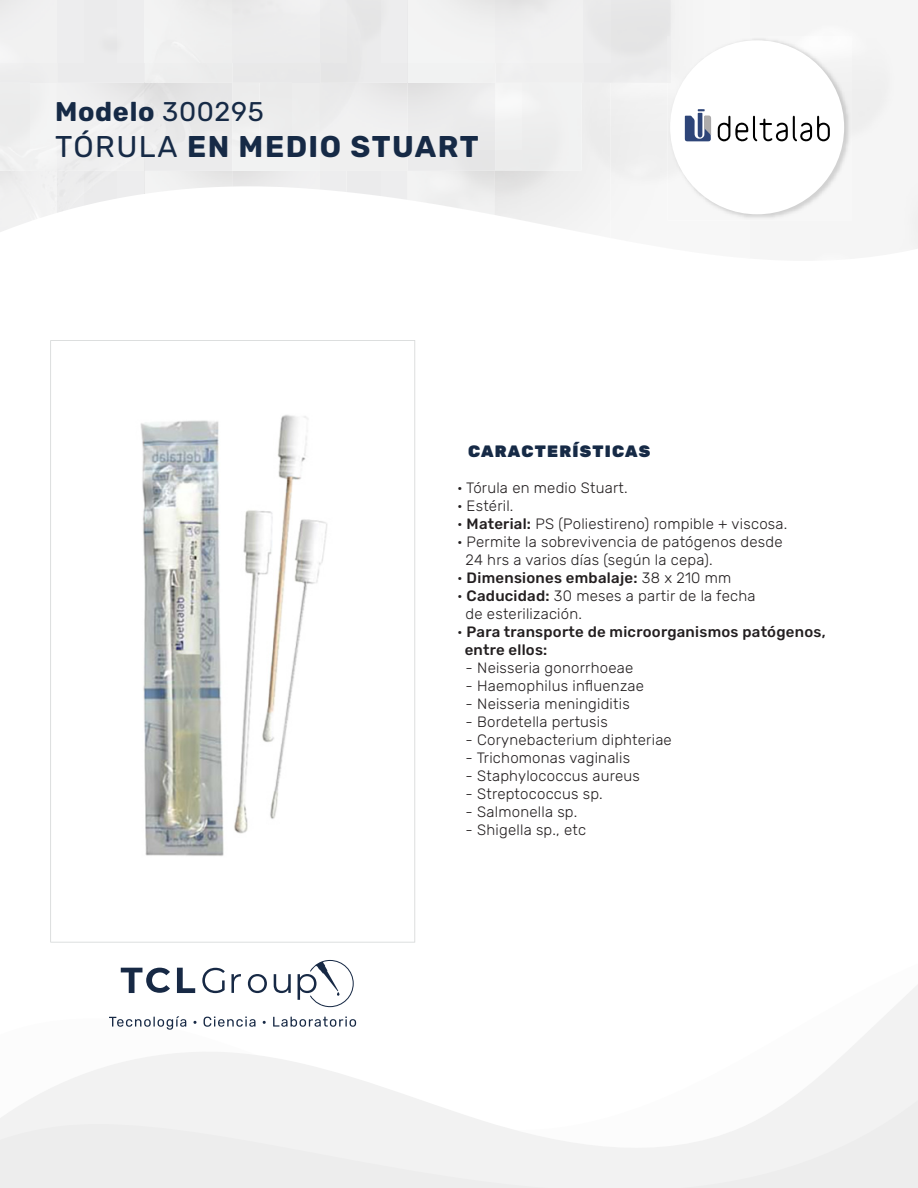
<style>
.page{position:relative;width:918px;height:1188px;background:#fff}
.page>*{position:absolute;margin:0;border:0;box-sizing:border-box;transform-origin:0 0}
.t1{font:700 30px "Rubik";letter-spacing:.05em;color:#162a46}
.t2{font:700 27px "Rubik";letter-spacing:.025em;color:#162a46}
.t3{font:900 16.5px "Rubik";letter-spacing:.075em;color:#162a46}
.t4{font:300 15px "Rubik";letter-spacing:.015em;color:#231f20}
.t5{font:500 15px "Rubik";letter-spacing:.015em;color:#231f20}
.s1{font-weight:400}
.s2{font-weight:500}
.s3{font-weight:300}
</style>
<div class="page">
<svg style="left:30px;top:967px;width:888px;height:133px"></svg>
<svg style="left:0;top:1100px;width:918px;height:88px;fill:#f2f2f2"></svg>
<svg style="left:71px;top:196px;width:46px;height:13px"></svg>
<div style="left:495px;top:83px;width:87px;height:87px;background:#f0f0f0"></div>
<img style="left:30px;top:83px;width:230px;height:67px">
<img style="left:292px;top:83px;width:230px;height:67px">
<div style="left:145px;top:63px;width:175px;height:20px;background:#eaebeb"></div>
<div style="left:320px;top:0;width:88px;height:83px;background:#e7e7e8"></div>
<div style="left:408px;top:63px;width:175px;height:20px;background:#f1f1f1"></div>
<div style="left:583px;top:0;width:88px;height:83px;background:#e7e7e8"></div>
<div style="left:117px;top:0;width:230px;height:63px;background:#ededee"></div>
<div style="left:57px;top:0;width:27px;height:63px;background:#ededee"></div>
<div style="left:381px;top:0;width:229px;height:63px;background:#f0f0f1"></div>
<svg style="left:50px;top:340px;width:365px;height:603px"></svg>
<svg style="left:121px;top:968px;width:49px;height:25px"></svg>
<svg style="left:177px;top:968px;width:18px;height:25px"></svg>
<svg style="left:202px;top:968px;width:23px;height:25px"></svg>
<svg style="left:231px;top:974px;width:10px;height:19px"></svg>
<svg style="left:248px;top:974px;width:19px;height:19px"></svg>
<svg style="left:274px;top:974px;width:17px;height:19px"></svg>
<svg style="left:298px;top:960px;width:56px;height:47px"></svg>
<svg style="left:109px;top:1016px;width:77px;height:14px"></svg>
<svg style="left:193px;top:1021px;width:4px;height:3px"></svg>
<svg style="left:204px;top:1017px;width:52px;height:10px"></svg>
<svg style="left:273px;top:1017px;width:83px;height:10px"></svg>
<img style="left:668px;top:36px;width:184px;height:184px">
<img style="left:668px;top:36px;width:3px;height:47px">
<div style="left:670px;top:40px;width:174px;height:174px;background:#fff;border-radius:50%"></div>
<svg style="left:718px;top:116px;width:112px;height:26px"></svg>
<svg style="left:685px;top:109px;width:27px;height:32px"></svg>
<img style="left:112px;top:402px;width:241px;height:478px">
<p class="t2" style="left:55px;top:96px;width:210px">Modelo <span class="s1">300295</span></p>
<p class="t1" style="left:55px;top:130px;width:425px"><span class="s1">TÓRULA</span> EN MEDIO STUART</p>
<p class="t3" style="left:468px;top:443px;width:184px">CARACTERÍSTICAS</p>
<p class="t4" style="left:457px;top:479px;width:172px">· Tórula en medio Stuart.</p>
<p class="t4" style="left:457px;top:497px;width:58px">· Estéril.</p>
<p class="t4" style="left:457px;top:515px;width:332px">· <span class="s2">Material:</span> PS (Poliestireno) rompible + viscosa.</p>
<p class="t4" style="left:457px;top:533px;width:327px">· Permite la sobrevivencia de patógenos desde</p>
<p class="t4" style="left:466px;top:551px;width:249px">24 hrs a varios días (según la cepa .(</p>
<p class="t5" style="left:457px;top:569px;width:276px"><span class="s3">·</span> Dimensiones embalaje: <span class="s3">38 x 210 mm</span></p>
<p class="t4" style="left:457px;top:587px;width:300px">· <span class="s2">Caducidad:</span> 30 meses a partir de la fecha</p>
<p class="t4" style="left:466px;top:605px;width:118px">de esterilización.</p>
<p class="t5" style="left:457px;top:623px;width:370px"><span class="s3">·</span> Para transporte de microorganismos patógenos,</p>
<p class="t5" style="left:465px;top:641px;width:84px">entre ellos:</p>
<p class="t4" style="left:466px;top:659px;width:169px">- Neisseria gonorrhoeae</p>
<p class="t4" style="left:466px;top:677px;width:180px">- Haemophilus influenzae</p>
<p class="t4" style="left:466px;top:695px;width:166px">- Neisseria meningiditis</p>
<p class="t4" style="left:466px;top:713px;width:144px">- Bordetella pertusis</p>
<p class="t4" style="left:466px;top:731px;width:208px">- Corynebacterium diphteriae</p>
<p class="t4" style="left:466px;top:749px;width:166px">- Trichomonas vaginalis</p>
<p class="t4" style="left:466px;top:767px;width:176px">- Staphylococcus aureus</p>
<p class="t4" style="left:466px;top:785px;width:139px">- Streptococcus sp.</p>
<p class="t4" style="left:466px;top:803px;width:113px">- Salmonella sp.</p>
<p class="t4" style="left:466px;top:821px;width:122px">- Shigella sp., etc</p>
</div>
